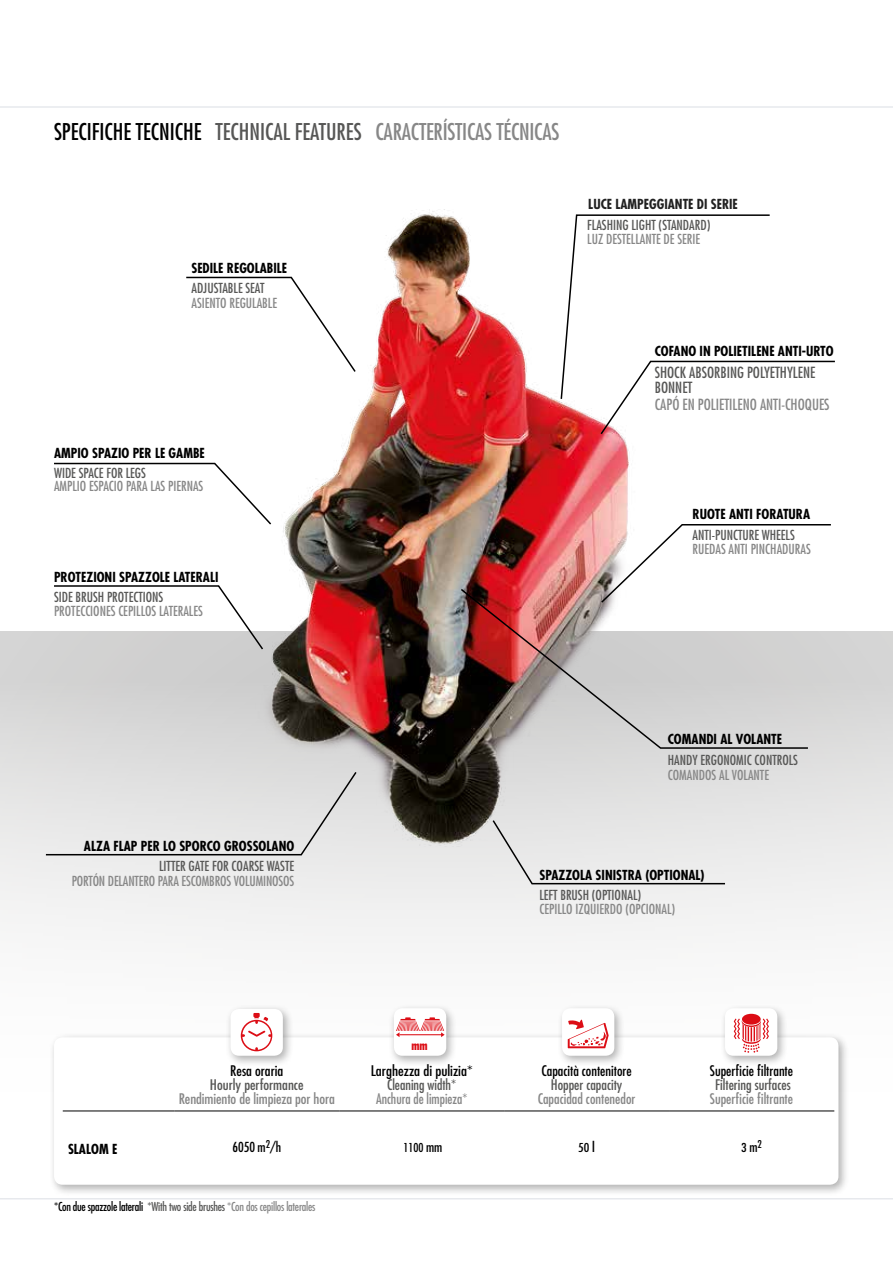
<style>
.page{position:relative;width:893px;height:1263px;background:#fff}
.page>*{position:absolute;margin:0;border:0;box-sizing:border-box;transform-origin:0 0}
.t1{font:condensed 22.5px "Futura Std";color:#878787}
.t2{font:condensed 15px/15px "Futura Std";color:#575756}
.t3{font:condensed 15px "Futura Std";color:#878787}
.t4{font:condensed 14.25px "Futura Std";color:#878787}
.t5{font:condensed 14.25px "Futura Std";color:#575756}
.t6{font:condensed 14.25px "Futura Std";color:#000}
.t7{font:condensed 14.25px "Futura Std";color:#878787;scale:1.07 1}
.t8{font:condensed 14.25px "Futura Std";color:#000;scale:1.1 1}
.t9{font:condensed 14.25px "Futura Std";color:#575756;scale:1.07 1}
.t10{font:condensed 14.25px "Futura Std";color:#000;scale:1.07 1}
.t11{font:condensed 13.5px "Futura Std";color:#878787}
.t12{font:700 condensed 13.5px "Futura Std";color:#000}
.t13{font:condensed 13.5px "Futura Std";color:#575756}
.t14{font:700 condensed 13.5px "Futura Std";color:#212121}
.t15{font:condensed 13.5px "Futura Std";color:#000}
.t16{font:700 condensed 12.75px "Futura Std";color:#dc0d15}
.t17{font:condensed 12px "Futura Std";letter-spacing:-.02em;color:#878787}
.t18{font:condensed 12px "Futura Std";color:#000}
.t19{font:condensed 12px "Futura Std";color:#000;scale:1.13 1}
.s1{color:#000}
.s2{color:#575756}
.s3{font-size:13.5px}
</style>
<div class="page">
<div style="left:0;top:631px;width:893px;height:632px;background:linear-gradient(to bottom,#d5d5d5,#fff)"></div>
<hr style="left:0;top:107px;width:893px;height:1px;background:#dbdee5">
<hr style="left:0;top:1198px;width:893px;height:1px;background:#dbdee5">
<img style="left:247px;top:209px;width:394px;height:637px">
<div style="left:48px;top:1033px;width:801px;height:163px;background:#000;opacity:.31"></div>
<div style="left:54px;top:1037px;width:784px;height:148px;background:#fff;border-radius:9px"></div>
<hr style="left:63px;top:1110px;width:111px;height:1px;background:#000">
<hr style="left:174px;top:1110px;width:165px;height:1px;background:#000">
<hr style="left:339px;top:1110px;width:165px;height:1px;background:#000">
<hr style="left:504px;top:1110px;width:165px;height:1px;background:#000">
<hr style="left:669px;top:1110px;width:165px;height:1px;background:#000">
<div style="left:225px;top:1004px;width:69px;height:63px;background:#000;opacity:.31"></div>
<div style="left:231px;top:1009px;width:52px;height:47px;background:#fff;border-radius:9px"></div>
<svg style="left:241px;top:1013px;width:31px;height:38px"></svg>
<div style="left:556px;top:1003px;width:69px;height:64px;background:#000;opacity:.31"></div>
<div style="left:562px;top:1008px;width:52px;height:48px;background:#fff;border-radius:9px"></div>
<svg style="left:568px;top:1019px;width:41px;height:29px"></svg>
<div style="left:719px;top:1003px;width:69px;height:64px;background:#000;opacity:.31"></div>
<div style="left:725px;top:1008px;width:52px;height:48px;background:#fff;border-radius:9px"></div>
<svg style="left:734px;top:1014px;width:35px;height:39px"></svg>
<div style="left:388px;top:1003px;width:69px;height:64px;background:#000;opacity:.31"></div>
<div style="left:394px;top:1008px;width:52px;height:48px;background:#fff;border-radius:9px"></div>
<svg style="left:396px;top:1017px;width:49px;height:20px"></svg>
<div style="left:44px;top:770px;width:314px;height:86px;background:#e4e4e4"></div>
<div style="left:491px;top:818px;width:235px;height:67px;background:#e9e9e9"></div>
<svg style="left:600px;top:523px;width:231px;height:64px"></svg>
<svg style="left:53px;top:584px;width:212px;height:67px"></svg>
<svg style="left:54px;top:462px;width:219px;height:64px"></svg>
<svg style="left:186px;top:276px;width:171px;height:97px"></svg>
<svg style="left:459px;top:587px;width:350px;height:162px;background:#c0afae"></svg>
<svg style="left:560px;top:214px;width:275px;height:222px"></svg>
<h1 class="t1" style="left:54px;top:118px;width:507px"><span class="s1">SPECIFICHE TECNICHE</span> <span class="s2">TECHNICAL FEATURES</span> CARACTERÍSTICAS TÉCNICAS</h1>
<p class="t12" style="left:191px;top:260px;width:97px">SEDILE REGOLABILE</p>
<p class="t11" style="left:191px;top:294px;width:87px">ASIENTO REGULABLE</p>
<p class="t13" style="left:191px;top:280px;width:74px">ADJUSTABLE SEAT</p>
<p class="t12" style="left:54px;top:445px;width:152px">AMPIO SPAZIO PER LE GAMBE</p>
<p class="t13" style="left:54px;top:465px;width:93px">WIDE SPACE FOR LEGS</p>
<p class="t11" style="left:54px;top:478px;width:151px">AMPLIO ESPACIO PARA LAS PIERNAS</p>
<p class="t12" style="left:54px;top:569px;width:166px">PROTEZIONI SPAZZOLE LATERALI</p>
<p class="t13" style="left:54px;top:589px;width:111px">SIDE BRUSH PROTECTIONS</p>
<p class="t11" style="left:54px;top:603px;width:150px">PROTECCIONES CEPILLOS LATERALES</p>
<p class="t14" style="left:588px;top:196px;width:151px">LUCE LAMPEGGIANTE DI SERIE</p>
<p class="t11" style="left:587px;top:230px;width:114px">LUZ DESTELLANTE DE SERIE</p>
<p class="t13" style="left:587px;top:217px;width:125px">FLASHING LIGHT (STANDARD)</p>
<p class="t12" style="left:655px;top:343px;width:180px">COFANO IN POLIETILENE ANTI-URTO</p>
<p class="t3" style="left:655px;top:395px;width:176px">CAPÓ EN POLIETILENO ANTI-CHOQUES</p>
<p class="t2" style="left:655px;top:365px;width:162px">SHOCK ABSORBING POLYETHYLENE<br>BONNET</p>
<p class="t12" style="left:693px;top:506px;width:119px">RUOTE ANTI FORATURA</p>
<p class="t11" style="left:693px;top:541px;width:120px">RUEDAS ANTI PINCHADURAS</p>
<p class="t13" style="left:693px;top:526px;width:104px">ANTI-PUNCTURE WHEELS</p>
<p class="t12" style="left:668px;top:730px;width:116px">COMANDI AL VOLANTE</p>
<p class="t13" style="left:668px;top:752px;width:132px">HANDY ERGONOMIC CONTROLS</p>
<p class="t11" style="left:668px;top:767px;width:103px">COMANDOS AL VOLANTE</p>
<p class="t12" style="left:84px;top:837px;width:212px">ALZA FLAP PER LO SPORCO GROSSOLANO</p>
<p class="t11" style="left:72px;top:873px;width:224px">PORTÓN DELANTERO PARA ESCOMBROS VOLUMINOSOS</p>
<p class="t13" style="left:159px;top:858px;width:137px">LITTER GATE FOR COARSE WASTE</p>
<p class="t10" style="left:230px;top:1062px;width:51px">Resa oraria</p>
<p class="t9" style="left:210px;top:1076px;width:89px">Hourly performance</p>
<p class="t7" style="left:179px;top:1090px;width:147px">Rendimiento de limpieza por hora</p>
<p class="t16" style="left:411px;top:1037px;width:18px">mm</p>
<p class="t8" style="left:371px;top:1062px;width:94px">Larghezza di pulizia*</p>
<p class="t5" style="left:387px;top:1076px;width:71px">Cleaning width*</p>
<p class="t4" style="left:376px;top:1090px;width:93px">Anchura de limpieza*</p>
<p class="t12" style="left:539px;top:866px;width:167px">SPAZZOLA SINISTRA (OPTIONAL)</p>
<p class="t13" style="left:539px;top:886px;width:103px">LEFT BRUSH (OPTIONAL)</p>
<p class="t11" style="left:539px;top:901px;width:137px">CEPILLO IZQUIERDO (OPCIONAL)</p>
<p class="t6" style="left:541px;top:1062px;width:92px">Capacità contenitore</p>
<p class="t5" style="left:551px;top:1076px;width:73px">Hopper capacity</p>
<p class="t4" style="left:538px;top:1090px;width:99px">Capacidad contenedor</p>
<p class="t6" style="left:710px;top:1062px;width:85px">Superficie filtrante</p>
<p class="t5" style="left:715px;top:1076px;width:77px">Filtering surfaces</p>
<p class="t4" style="left:710px;top:1090px;width:85px">Superficie filtrante</p>
<p class="t12" style="left:68px;top:1141px;width:51px">SLALOM E</p>
<p class="t15" style="left:232px;top:1139px;width:50px">6050 m<sup>2</sup>/h</p>
<p class="t18" style="left:403px;top:1141px;width:40px">1100 <span class="s3">mm</span></p>
<p class="t19" style="left:578px;top:1141px;width:16px">50 <span class="s3">l</span></p>
<p class="t19" style="left:741px;top:1141px;width:20px">3 <span class="s3">m</span><sup>2</sup></p>
<p class="t17" style="left:54px;top:1199px;width:263px"><span class="s1">*Con due spazzole laterali</span> <span class="s2">*With two side brushes</span> *Con dos cepillos laterales</p>
</div>
